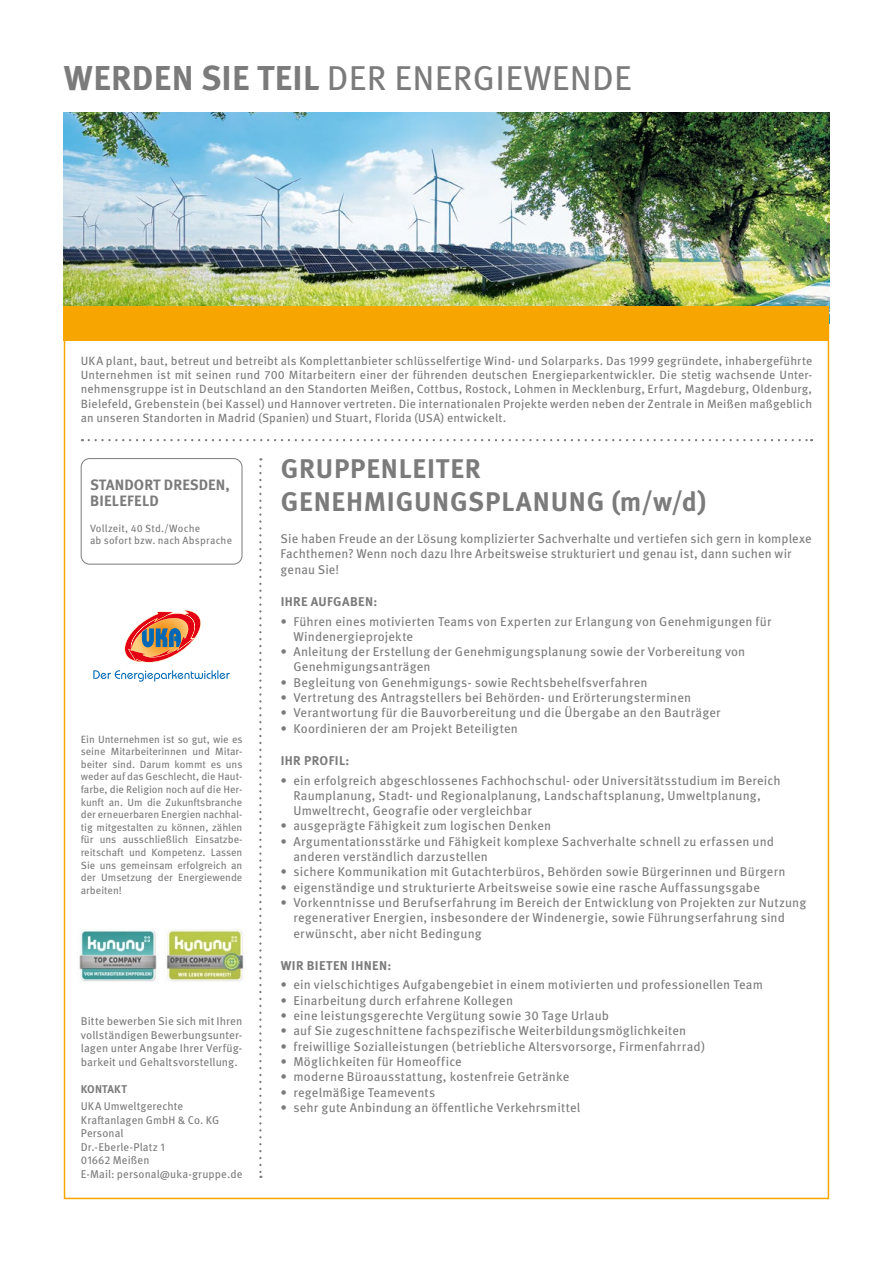
<style>
.page{position:relative;width:893px;height:1263px;background:#fff}
.page>*{position:absolute;margin:0;border:0;box-sizing:border-box;transform-origin:0 0}
.t1{font:34.5px "Meta Pro";letter-spacing:.01em;color:#7a7b7a}
.Titel_Stellenanzei{font:700 27px "Meta Pro";letter-spacing:.03em;color:#7a7b7a}
.t2{font:700 15px/16.5px "Meta Pro";letter-spacing:.005em;color:#7a7b7a}
.Fließtext{font:12.75px/15.3px "Meta Pro";letter-spacing:.015em;color:#7a7b7a}
.Zwischenüberschrif{font:700 12.75px "Meta Pro";letter-spacing:.03em;color:#7a7b7a}
.t3{font:12px/14.4px "Meta Pro";letter-spacing:.01em;color:#7a7b7a;text-align:justify}
.t4{font:11.25px/13.5px "Meta Pro";letter-spacing:.01em;color:#7a7b7a;text-align:justify}
.t5{font:700 11.25px "Meta Pro";letter-spacing:.015em;color:#7a7b7a}
.t6{font:10.5px/12.6px "Meta Pro";color:#7a7b7a}
.s1{font-weight:700}
</style>
<div class="page">
<img style="left:64px;top:112px;width:765px;height:194px">
<div style="left:64px;top:306px;width:765px;height:34px;background:#f7a500"></div>
<svg style="left:89px;top:439px;width:723px;height:2px"></svg>
<div style="left:81px;top:458px;width:161px;height:106px;border:1px solid #7a7b7a;border-radius:9px"></div>
<svg style="left:259px;top:466px;width:2px;height:712px"></svg>
<svg style="left:125px;top:610px;width:76px;height:53px"></svg>
<svg style="left:93px;top:670px;width:137px;height:12px"></svg>
<img style="left:79px;top:930px;width:78px;height:52px">
<img style="left:165px;top:929px;width:79px;height:53px">
<h1 class="t1" style="left:64px;top:52px;width:569px"><span class="s1">WERDEN SIE TEIL</span> DER ENERGIEWENDE</h1>
<p class="t3" style="left:81px;top:352px;width:733px">UKA plant, baut, betreut und betreibt als Komplettanbieter schlüsselfertige Wind- und Solarparks. Das 1999 gegründete, inhabergeführte Unternehmen ist mit seinen rund 700 Mitarbeitern einer der führenden deutschen Energieparkentwickler. Die stetig wachsende Unter&shy;nehmensgruppe ist in Deutschland an den Standorten Meißen, Cottbus, Rostock, Lohmen in Mecklenburg, Erfurt, Magdeburg, Oldenburg, Bielefeld, Grebenstein (bei Kassel) und Hannover vertreten. Die internationalen Projekte werden neben der Zentrale in Meißen maßgeblich an unseren Standorten in Madrid (Spanien) und Stuart, Florida (USA) entwickelt.</p>
<p class="t2" style="left:90px;top:475px;width:141px">STANDORT DRESDEN,<br>BIELEFELD</p>
<p class="t6" style="left:90px;top:521px;width:144px">Vollzeit, 40 Std./Woche<br>ab sofort bzw. nach Absprache</p>
<p class="t6" style="left:81px;top:732px;width:163px;text-align:justify">Ein Unternehmen ist so gut, wie es seine Mitarbeiterinnen und Mitar&shy;beiter sind. Darum kommt es uns weder auf das Geschlecht, die Haut&shy;farbe, die Religion noch auf die Her&shy;kunft an. Um die Zukunftsbranche der erneuerbaren Energien nachhal&shy;tig mitgestalten zu können, zählen für uns ausschließlich Einsatzbe&shy;reitschaft und Kompetenz. Lassen Sie uns gemeinsam erfolgreich an der Umsetzung der Energiewende arbeiten!</p>
<p class="t4" style="left:81px;top:1014px;width:163px">Bitte bewerben Sie sich mit Ihren vollständigen Bewerbungsunter&shy;lagen unter Angabe Ihrer Verfüg&shy;barkeit und Gehaltsvorstellung.</p>
<p class="t5" style="left:81px;top:1080px;width:48px">KONTAKT</p>
<p class="t4" style="left:81px;top:1099px;width:163px;text-align:left">UKA Umweltgerechte<br>Kraftanlagen GmbH &amp; Co. KG<br>Personal<br>Dr.-Eberle-Platz 1<br>01662 Meißen<br>E-Mail: personal@uka-gruppe.de</p>
<p class="Titel_Stellenanzei" style="left:281px;top:448px;width:202px">GRUPPENLEITER</p>
<p class="Titel_Stellenanzei" style="left:281px;top:480px;width:427px">GENEHMIGUNGSPLANUNG (m/w/d)</p>
<p class="Fließtext" style="left:281px;top:530px;width:533px">Sie haben Freude an der Lösung komplizierter Sachverhalte und vertiefen sich gern in komplexe<br>Fachthemen? Wenn noch dazu Ihre Arbeitsweise strukturiert und genau ist, dann suchen wir genau Sie!</p>
<p class="Zwischenüberschrif" style="left:281px;top:592px;width:98px">IHRE AUFGABEN:</p>
<p class="Fließtext" style="left:293px;top:613px;width:480px;text-indent:-13px">• Führen eines motivierten Teams von Experten zur Erlangung von Genehmigungen für<br>Windenergieprojekte</p>
<p class="Fließtext" style="left:293px;top:643px;width:453px;text-indent:-13px">• Anleitung der Erstellung der Genehmigungsplanung sowie der Vorbereitung von<br>Genehmigungsanträgen</p>
<p class="Fließtext" style="left:281px;top:674px;width:368px">• Begleitung von Genehmigungs- sowie Rechtsbehelfsverfahren</p>
<p class="Fließtext" style="left:281px;top:689px;width:412px">• Vertretung des Antragstellers bei Behörden- und Erörterungsterminen</p>
<p class="Fließtext" style="left:281px;top:704px;width:442px">• Verantwortung für die Bauvorbereitung und die Übergabe an den Bauträger</p>
<p class="Fließtext" style="left:281px;top:720px;width:239px">• Koordinieren der am Projekt Beteiligten</p>
<p class="Zwischenüberschrif" style="left:281px;top:750px;width:70px">IHR PROFIL:</p>
<p class="Fließtext" style="left:293px;top:772px;width:489px;text-indent:-13px">• ein erfolgreich abgeschlossenes Fachhochschul- oder Universitätsstudium im Bereich<br>Raumplanung, Stadt- und Regionalplanung, Landschaftsplanung, Umweltplanung,<br>Umweltrecht, Geografie oder vergleichbar</p>
<p class="Fließtext" style="left:281px;top:817px;width:272px">• ausgeprägte Fähigkeit zum logischen Denken</p>
<p class="Fließtext" style="left:293px;top:833px;width:482px;text-indent:-13px">• Argumentationsstärke und Fähigkeit komplexe Sachverhalte schnell zu erfassen und anderen verständlich darzustellen</p>
<p class="Fließtext" style="left:281px;top:863px;width:506px">• sichere Kommunikation mit Gutachterbüros, Behörden sowie Bürgerinnen und Bürgern</p>
<p class="Fließtext" style="left:281px;top:879px;width:481px">• eigenständige und strukturierte Arbeitsweise sowie eine rasche Auffassungsgabe</p>
<p class="Fließtext" style="left:293px;top:894px;width:514px;text-indent:-13px">• Vorkenntnisse und Berufserfahrung im Bereich der Entwicklung von Projekten zur Nutzung regenerativer Energien, insbesondere der Windenergie, sowie Führungserfahrung sind erwünscht, aber nicht Bedingung</p>
<p class="Zwischenüberschrif" style="left:281px;top:955px;width:112px">WIR BIETEN IHNEN:</p>
<p class="Fließtext" style="left:281px;top:976px;width:484px">• ein vielschichtiges Aufgabengebiet in einem motivierten und professionellen Team</p>
<p class="Fließtext" style="left:281px;top:992px;width:234px">• Einarbeitung durch erfahrene Kollegen</p>
<p class="Fließtext" style="left:281px;top:1007px;width:330px">• eine leistungsgerechte Vergütung sowie 30 Tage Urlaub</p>
<p class="Fließtext" style="left:281px;top:1022px;width:407px">• auf Sie zugeschnittene fachspezifische Weiterbildungsmöglichkeiten</p>
<p class="Fließtext" style="left:281px;top:1038px;width:426px">• freiwillige Sozialleistungen (betriebliche Altersvorsorge, Firmenfahrrad)</p>
<p class="Fließtext" style="left:281px;top:1053px;width:183px">• Möglichkeiten für Homeoffice</p>
<p class="Fließtext" style="left:281px;top:1068px;width:290px">• moderne Büroausstattung, kostenfreie Getränke</p>
<p class="Fließtext" style="left:281px;top:1083px;width:156px">• regelmäßige Teamevents</p>
<p class="Fließtext" style="left:281px;top:1099px;width:301px">• sehr gute Anbindung an öffentliche Verkehrsmittel</p>
</div>
